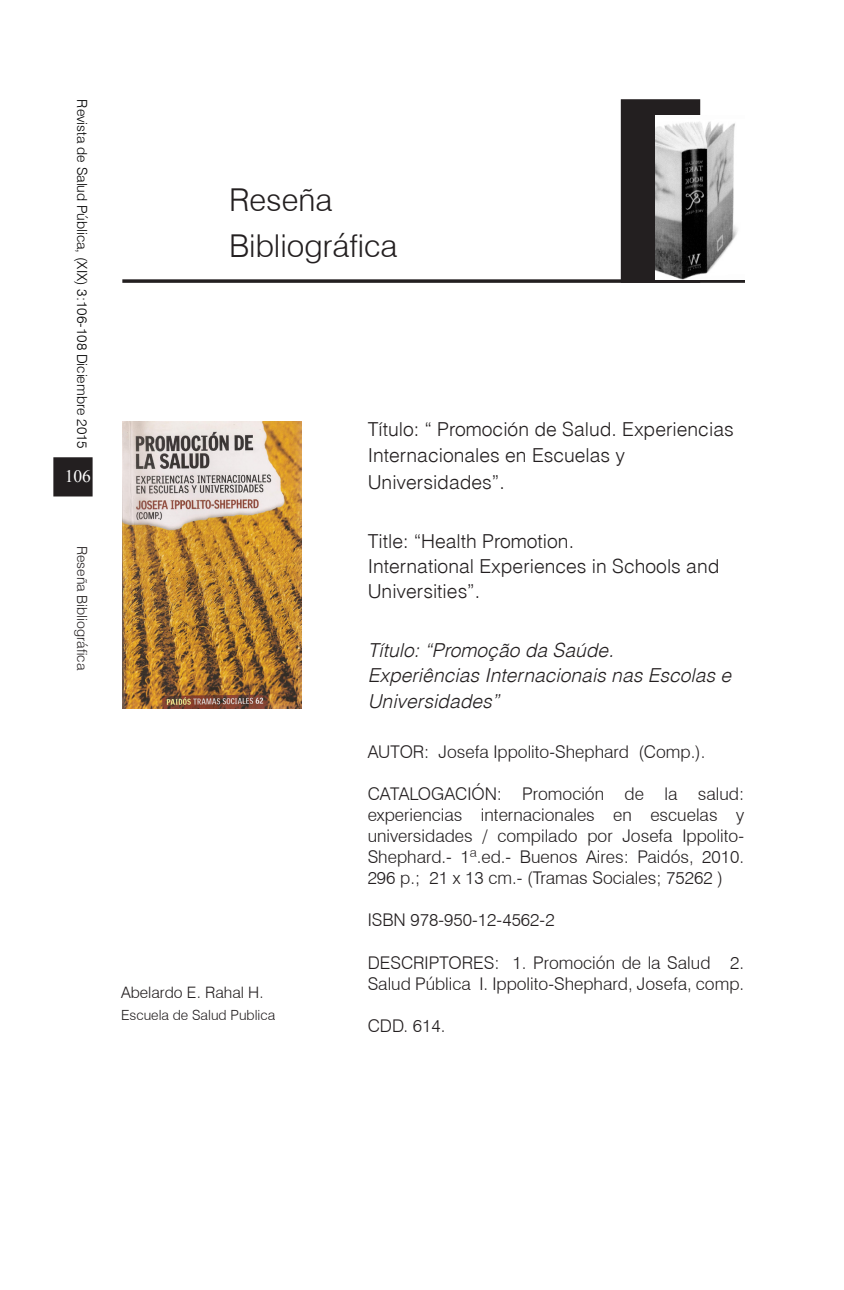
<style>
.page{position:relative;width:844px;height:1290px;background:#fff}
.page>*{position:absolute;margin:0;border:0;box-sizing:border-box;transform-origin:0 0}
.t1{font:300 31.5px "Swiss 721 BT";color:#231f20}
.t2{font:19.25px/26.2px "Switzerland Light Plain";color:#231f20}
.t3{font:italic 300 19.25px/25.2px "Switzerland";color:#231f20}
.t4{font:300 17.5px/21px "Swiss 721 BT";color:#231f20;text-align:justify}
.t5{font:17.5px "Times New Roman";color:#fff}
.t6{font:300 15.75px "Swiss 721 BT";color:#231f20}
.autores{font:300 14px "Swiss 721 BT";color:#000}
.t7{font:300 14px "Swiss 721 BT";color:#231f20}
</style>
<div class="page">
<div style="left:54px;top:458px;width:38px;height:38px;background:#231f20"></div>
<div style="left:53px;top:457px;width:40px;height:39px;border:2px solid #231f20"></div>
<svg style="left:122px;top:279px;width:622px;height:4px;background:#413d3e"></svg>
<div style="left:621px;top:100px;width:78px;height:182px;background:#231f20"></div>
<div style="left:620px;top:99px;width:80px;height:184px;border:2px solid #231f20"></div>
<img style="left:123px;top:422px;width:178px;height:286px">
<img style="left:655px;top:116px;width:83px;height:163px">
<p class="autores" style="left:91px;top:99px;width:351px;rotate:90deg">Revista de Salud Pública, (XIX) 3:106-108 Diciembre 2015</p>
<p class="t5" style="left:65px;top:464px;width:28px">106</p>
<p class="t7" style="left:91px;top:546px;width:126px;rotate:90deg">Reseña Bibliográfica</p>
<p class="t1" style="left:229px;top:181px;width:105px">Reseña</p>
<p class="t1" style="left:229px;top:227px;width:170px">Bibliográfica</p>
<p class="t2" style="left:367px;top:415px;width:367px">Título: “ Promoción de Salud. Experiencias<br>Internacionales en Escuelas y<br>Universidades”.</p>
<p class="t6" style="left:121px;top:983px;width:144px">Abelardo E. Rahal H.</p>
<p class="t7" style="left:121px;top:1006px;width:155px">Escuela de Salud Publica</p>
<p class="t2" style="left:367px;top:527px;width:208px">Title: “Health Promotion.</p>
<p class="t2" style="left:367px;top:553px;width:353px;line-height:25.2px">International Experiences in Schools and<br>Universities”.</p>
<p class="t3" style="left:367px;top:637px;width:247px">Título: “Promoção da Saúde.</p>
<p class="t3" style="left:367px;top:662px;width:365px">Experiências Internacionais nas Escolas e<br>Universidades”</p>
<p class="t4" style="left:367px;top:741px;width:339px">AUTOR: Josefa Ippolito-Shephard (Comp.).</p>
<p class="t4" style="left:367px;top:783px;width:378px">CATALOGACIÓN: Promoción de la salud: experiencias internacionales en escuelas y universidades / compilado por Josefa Ippolito-Shephard.- 1ª.ed.- Buenos Aires: Paidós, 2010.<br>296 p.; 21 x 13 cm.- (Tramas Sociales; 75262 )</p>
<p class="t4" style="left:367px;top:909px;width:188px">ISBN 978-950-12-4562-2</p>
<p class="t4" style="left:367px;top:951px;width:378px">DESCRIPTORES: 1. Promoción de la Salud 2.<br>Salud Pública I. Ippolito-Shephard, Josefa, comp.</p>
<p class="t4" style="left:367px;top:1014px;width:79px">CDD. 614.</p>
</div>
